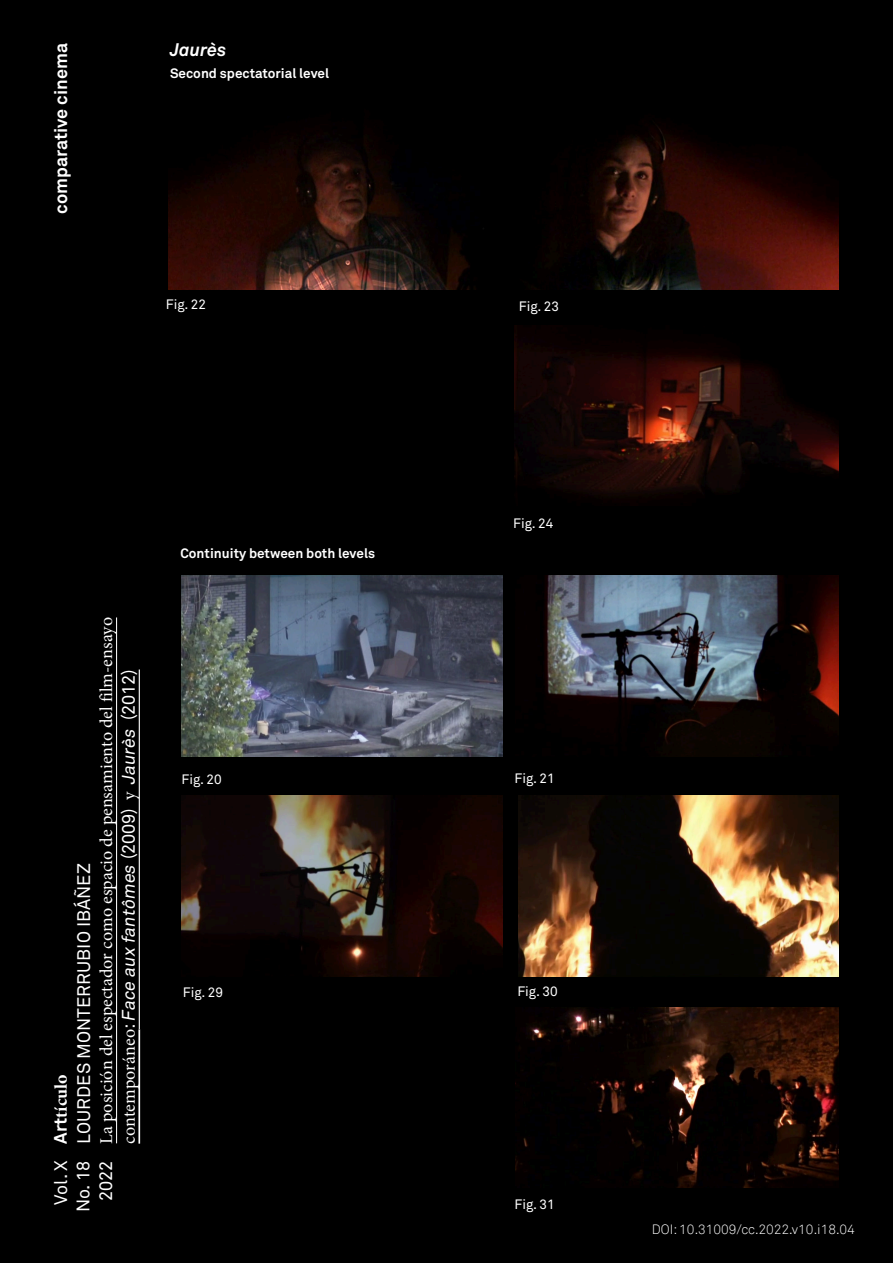
<style>
.page{position:relative;width:893px;height:1263px;background:#000}
.page>*{position:absolute;margin:0;border:0;box-sizing:border-box;transform-origin:0 0}
.t1{font:18px/22.6px "Minion Pro";color:#fff}
.t2{font:700 18px "Akkurat";color:#fff}
.t3{font:18px/22.5px "Akkurat Pro";color:#fff;text-align:right}
.t4{font:italic 700 18px "Akkurat Pro";color:#fff}
.t5{font:700 13.5px "Akkurat Pro";color:#fff}
.t6{font:13.5px "Akkurat Pro";color:#fff}
.t7{font:300 13.5px "Akkurat";color:#fff}
.s1{font-family:"Akkurat";font-weight:700}
.s2{font-weight:700}
.s3{font-family:"Akkurat Pro"}
.s4{font-family:"Akkurat Pro";font-style:italic}
</style>
<div class="page">
<img style="left:169px;top:133px;width:307px;height:156px">
<img style="left:531px;top:124px;width:308px;height:165px">
<img style="left:515px;top:325px;width:324px;height:172px">
<img style="left:182px;top:576px;width:321px;height:180px">
<img style="left:544px;top:576px;width:295px;height:180px">
<img style="left:182px;top:795px;width:321px;height:181px">
<img style="left:518px;top:795px;width:321px;height:181px">
<img style="left:515px;top:1008px;width:324px;height:180px">
<hr style="left:116px;top:617px;width:1px;height:526px;background:#fff">
<hr style="left:139px;top:1029px;width:1px;height:114px;background:#fff">
<hr style="left:139px;top:669px;width:1px;height:360px;background:#fff">
<p class="t2" style="left:49px;top:214px;width:172px;rotate:-90deg">comparative cinema</p>
<p class="t4" style="left:170px;top:38px;width:58px">Jaurès</p>
<p class="t5" style="left:170px;top:65px;width:161px">Second spectatorial level</p>
<p class="t6" style="left:166px;top:297px;width:42px">Fig. 22</p>
<p class="t6" style="left:519px;top:298px;width:42px">Fig. 23</p>
<p class="t1" style="left:50px;top:1144px;width:528px;rotate:-90deg"><span class="s1">Art</span><span class="s2">tículo<br></span><span class="s3">LOURDES MONTERRUBIO IBÁÑEZ<br></span>La posición del espectador como espacio de pensamiento del film-ensayo contemporáneo<span class="s3">:</span> <span class="s4">Face aux fantômes</span> <span class="s3">(2009)</span> y <span class="s4">Jaurès</span> <span class="s3">(2012)</span></p>
<p class="t3" style="left:50px;top:1212px;width:53px;rotate:-90deg">Vol. X<br>No. 18<br>2022</p>
<p class="t5" style="left:180px;top:545px;width:196px">Continuity between both levels</p>
<p class="t6" style="left:513px;top:515px;width:42px">Fig. 24</p>
<p class="t6" style="left:181px;top:771px;width:42px">Fig. 20</p>
<p class="t6" style="left:514px;top:770px;width:42px">Fig. 21</p>
<p class="t6" style="left:183px;top:985px;width:42px">Fig. 29</p>
<p class="t6" style="left:517px;top:983px;width:42px">Fig. 30</p>
<p class="t6" style="left:514px;top:1197px;width:42px">Fig. 31</p>
<p class="t7" style="left:652px;top:1222px;width:204px">DOI: 10.31009/cc.2022.v10.i18.04</p>
</div>
